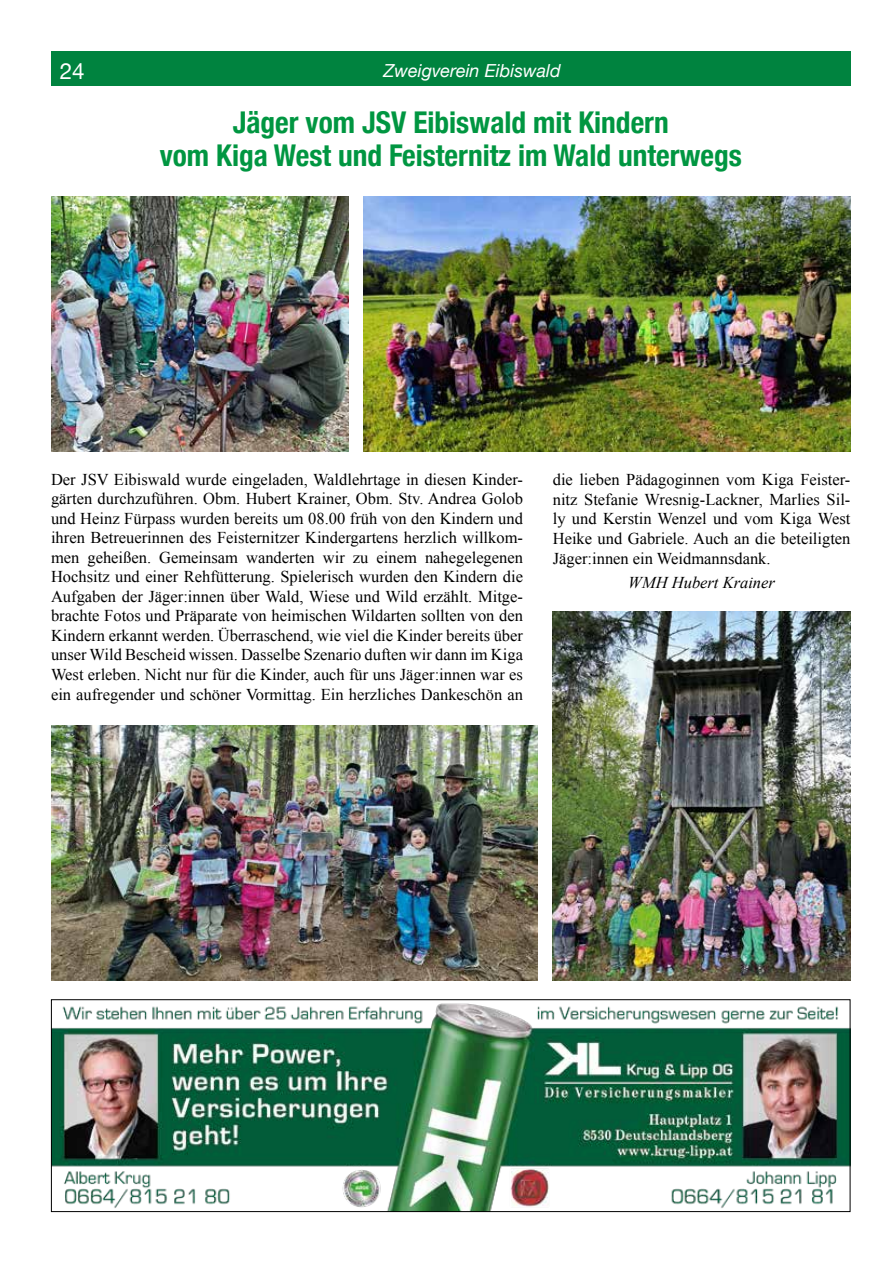
<style>
.page{position:relative;width:893px;height:1263px;background:#fff}
.page>*{position:absolute;margin:0;border:0;box-sizing:border-box;transform-origin:0 0}
.t1{font:700 condensed 30px/33px "Helvetica Neue";color:#009641;text-align:center}
.t2{font:22.5px "Helvetica Neue";color:#fff}
.t3{font:italic 18px "Helvetica Neue";color:#fff}
.t4{font:16.5px/19.5px "Times New Roman";color:#000;text-align:justify}
.t5{font:italic 16.5px "Times New Roman";color:#000}
</style>
<div class="page">
<div style="left:51px;top:51px;width:43px;height:34px;background:#00833f"></div>
<div style="left:94px;top:51px;width:756px;height:34px;background:#00833f"></div>
<img style="left:53px;top:1003px;width:795px;height:207px">
<div style="left:51px;top:999px;width:799px;height:213px;border:1px solid #000"></div>
<img style="left:364px;top:196px;width:486px;height:255px">
<img style="left:51px;top:196px;width:298px;height:255px">
<img style="left:51px;top:725px;width:487px;height:255px">
<img style="left:553px;top:612px;width:297px;height:368px">
<h2 class="t2" style="left:60px;top:55px;width:27px">24</h2>
<p class="t3" style="left:383px;top:57px;width:179px">Zweigverein Eibiswald</p>
<h1 class="t1" style="left:160px;top:104px;width:583px">Jäger vom JSV Eibiswald mit Kindern<br>vom Kiga West und Feisternitz im Wald unterwegs</h1>
<p class="t4" style="left:51px;top:469px;width:473px">Der JSV Eibiswald wurde eingeladen, Waldlehrtage in diesen Kinder&shy;gärten durchzuführen. Obm. Hubert Krainer, Obm. Stv. Andrea Golob und Heinz Fürpass wurden bereits um 08.00 früh von den Kindern und ihren Betreuerinnen des Feisternitzer Kindergartens herzlich willkom&shy;men geheißen. Gemeinsam wanderten wir zu einem nahegelegenen Hochsitz und einer Rehfütterung. Spielerisch wurden den Kindern die Aufgaben der Jäger:innen über Wald, Wiese und Wild erzählt. Mitge&shy;brachte Fotos und Präparate von heimischen Wildarten sollten von den Kindern erkannt werden. Überraschend, wie viel die Kinder bereits über unser Wild Bescheid wissen. Dasselbe Szenario duften wir dann im Kiga West erleben. Nicht nur für die Kinder, auch für uns Jäger:innen war es ein aufregender und schöner Vormittag. Ein herzliches Dankeschön an</p>
<p class="t4" style="left:553px;top:469px;width:299px">die lieben Pädagoginnen vom Kiga Feister&shy;nitz Stefanie Wresnig-Lackner, Marlies Sil&shy;ly und Kerstin Wenzel und vom Kiga West Heike und Gabriele. Auch an die beteiligten Jäger:innen ein Weidmannsdank.</p>
<p class="t5" style="left:628px;top:571px;width:148px">WMH Hubert Krainer</p>
</div>
